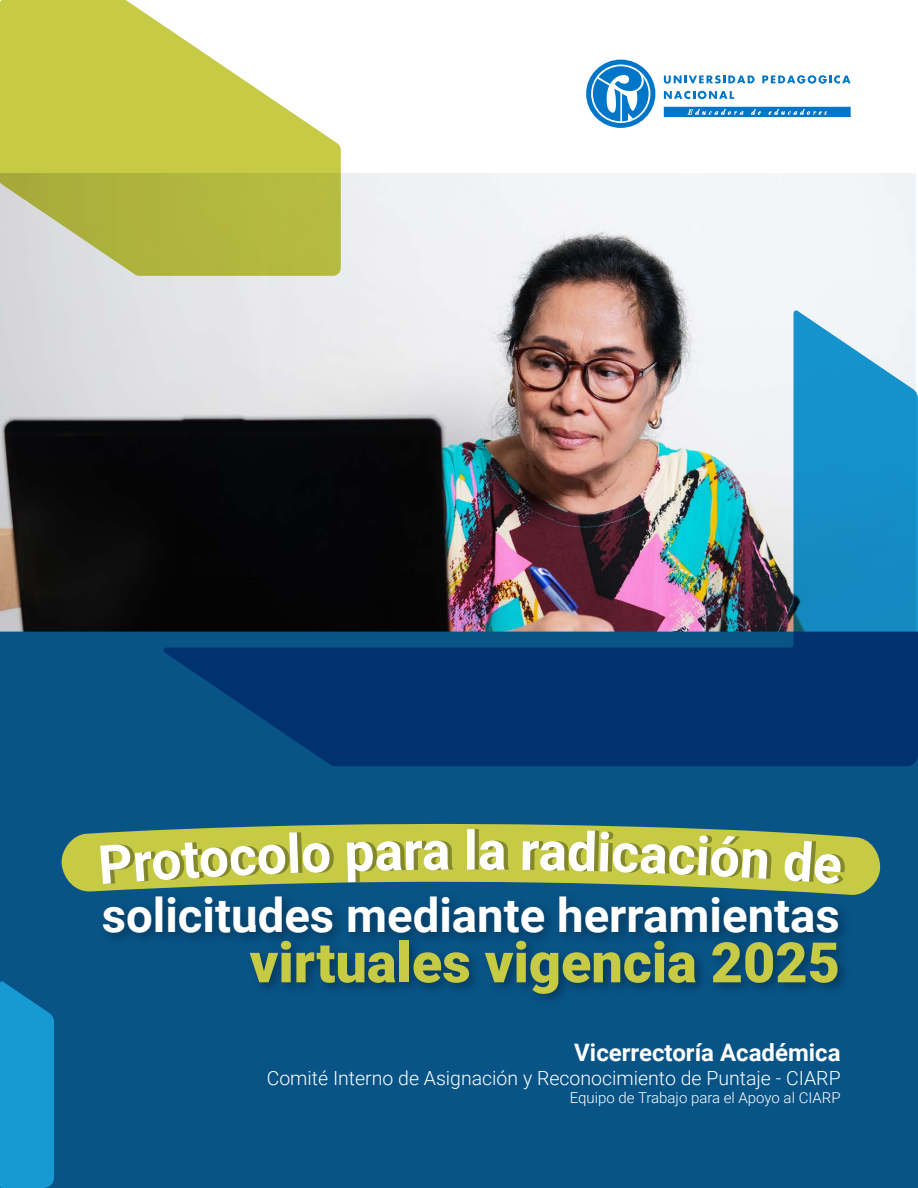
<style>
.page{position:relative;width:918px;height:1188px;background:#fff}
.page>*{position:absolute;margin:0;border:0;box-sizing:border-box;transform-origin:0 0}
.t1{font:900 55.8px "Roboto";color:#c6ca44}
.t2{font:700 47.4px "Roboto";color:#fff}
.t3{font:700 24px "Roboto";color:#fff}
.t4{font:300 19.5px "Roboto";color:#fff}
.t5{font:300 15px "Roboto";color:#fff}
</style>
<div class="page">
<img style="left:0;top:173px;width:916px;height:459px">
<div style="left:0;top:632px;width:918px;height:556px;background:#085487"></div>
<svg style="left:0;top:0;width:341px;height:276px;fill:#c6ca44"></svg>
<svg style="left:60px;top:823px;width:821px;height:73px;background:#8ca558"></svg>
<svg style="left:0;top:981px;width:54px;height:207px;background:#1593cd"></svg>
<img style="left:164px;top:311px;width:754px;height:455px">
<svg style="left:586px;top:60px;width:69px;height:68px"></svg>
<svg style="left:664px;top:75px;width:91px;height:9px"></svg>
<svg style="left:762px;top:75px;width:89px;height:9px"></svg>
<svg style="left:664px;top:91px;width:70px;height:8px"></svg>
<svg style="left:664px;top:107px;width:187px;height:10px;background:#1a83cd"></svg>
<div style="left:471px;top:829px;width:8px;height:41px;background:#84882d"></div>
<svg style="left:100px;top:832px;width:234px;height:51px"></svg>
<svg style="left:347px;top:841px;width:106px;height:41px"></svg>
<div style="left:467px;top:829px;width:8px;height:41px;background:#fff"></div>
<svg style="left:480px;top:841px;width:29px;height:29px"></svg>
<svg style="left:523px;top:831px;width:249px;height:48px"></svg>
<svg style="left:784px;top:841px;width:61px;height:42px"></svg>
<img style="left:93px;top:883px;width:764px;height:79px">
<img style="left:241px;top:926px;width:616px;height:89px">
<h2 class="t2" style="left:102px;top:882px;width:740px">solicitudes mediante herramientas</h2>
<h1 class="t1" style="left:250px;top:923px;width:592px">virtuales vigencia 2025</h1>
<p class="t3" style="left:574px;top:1036px;width:268px">Vicerrectoría Académica</p>
<p class="t4" style="left:267px;top:1064px;width:575px">Comité Interno de Asignación y Reconocimiento de Puntaje - CIARP</p>
<p class="t5" style="left:570px;top:1087px;width:272px">Equipo de Trabajo para el Apoyo al CIARP</p>
</div>
